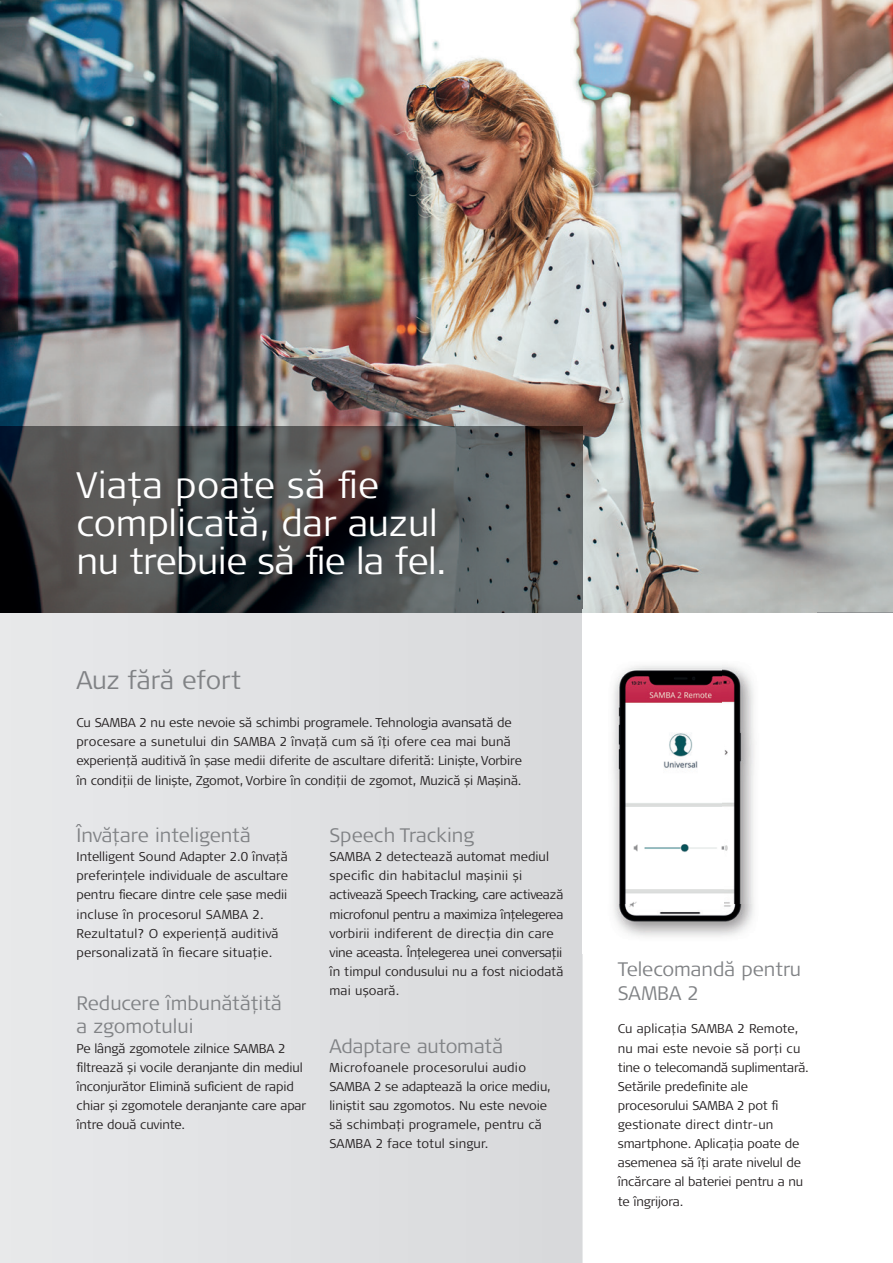
<style>
.page{position:relative;width:893px;height:1263px;background:#fff}
.page>*{position:absolute;margin:0;border:0;box-sizing:border-box;transform-origin:0 0}
.t1{font:300 36.75px/38.2px "Signa Pro";color:#fff}
.t2{font:300 25.5px "Signa Pro";letter-spacing:-.01em;color:#808285}
.t3{font:300 19.5px/24px "Signa Pro";color:#808285}
.t4{font:300 12.75px/19.2px "Signa Pro";letter-spacing:-.01em;color:#231f20}
</style>
<div class="page">
<div style="left:0;top:612px;width:583px;height:651px;background:#e0e1e3"></div>
<img style="left:0;top:0;width:893px;height:612px">
<img style="left:0;top:426px;width:583px;height:186px">
<img style="left:583px;top:609px;width:233px;height:328px">
<img style="left:0;top:126px;width:17px;height:215px">
<h1 class="t1" style="left:77px;top:464px;width:372px">Viața poate să fie complicată, dar auzul nu trebuie să fie la fel.</h1>
<h2 class="t2" style="left:77px;top:662px;width:166px">Auz fără efort</h2>
<p class="t4" style="left:77px;top:712px;width:447px">Cu SAMBA 2 nu este nevoie să schimbi programele. Tehnologia avansată de procesare a sunetului din SAMBA 2 învață cum să îți ofere cea mai bună experiență auditivă în șase medii diferite de ascultare diferită: Liniște, Vorbire în condiții de liniște, Zgomot, Vorbire în condiții de zgomot, Muzică și Mașină.</p>
<h3 class="t3" style="left:330px;top:822px;width:146px">Speech Tracking</h3>
<p class="t4" style="left:330px;top:846px;width:235px">SAMBA 2 detectează automat mediul specific din habitaclul mașinii și activează Speech Tracking, care activează microfonul pentru a maximiza înțelegerea vorbirii indiferent de direcția din care vine aceasta. Înțelegerea unei conversații în timpul condusului nu a fost niciodată mai ușoară.</p>
<h3 class="t3" style="left:329px;top:1033px;width:175px">Adaptare automată</h3>
<p class="t4" style="left:329px;top:1057px;width:223px">Microfoanele procesorului audio SAMBA 2 se adaptează la orice mediu, liniștit sau zgomotos. Nu este nevoie să schimbați programele, pentru că SAMBA 2 face totul singur.</p>
<h3 class="t3" style="left:77px;top:822px;width:176px">Învățare inteligentă</h3>
<p class="t4" style="left:77px;top:846px;width:213px">Intelligent Sound Adapter 2.0 învață preferințele individuale de ascultare pentru fiecare dintre cele șase medii incluse în procesorul SAMBA 2.<br>Rezultatul? O experiență auditivă personalizată în fiecare situație.</p>
<h3 class="t3" style="left:77px;top:990px;width:207px">Reducere îmbunătățită a zgomotului</h3>
<p class="t4" style="left:77px;top:1038px;width:231px">Pe lângă zgomotele zilnice SAMBA 2 filtrează și vocile deranjante din mediul înconjurător Elimină suficient de rapid chiar și zgomotele deranjante care apar între două cuvinte.</p>
<h3 class="t3" style="left:618px;top:956px;width:185px">Telecomandă pentru<br>SAMBA 2</h3>
<p class="t4" style="left:618px;top:1019px;width:192px">Cu aplicația SAMBA 2 Remote, nu mai este nevoie să porți cu tine o telecomandă suplimentară.<br>Setările predefinite ale procesorului SAMBA 2 pot fi gestionate direct dintr-un smartphone. Aplicația poate de asemenea să îți arate nivelul de încărcare al bateriei pentru a nu te îngrijora.</p>
</div>
